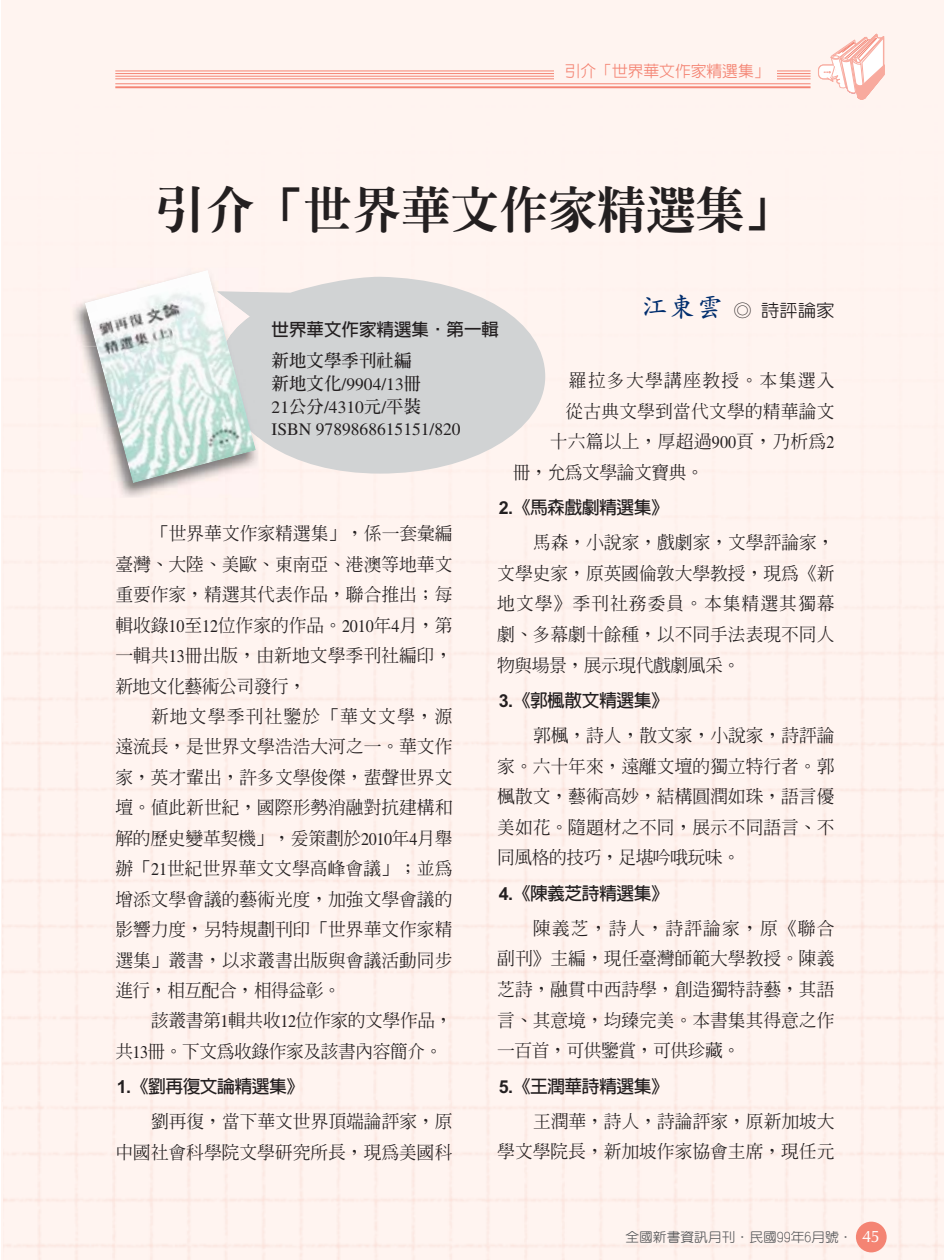
<style>
.page{position:relative;width:945px;height:1260px;background:#fff}
.page>*{position:absolute;margin:0;border:0;box-sizing:border-box;transform-origin:0 0}
.t1{font:49px "AR Ming B5 Heavy E Ten B5 H";color:#231f20}
.t2{font:17.85px/30.4px "AR Ming B5 Medium E Ten B5 H";letter-spacing:-.005em;color:#231f20;text-align:justify}
.t3{font:17.85px "AR Hei B5 Bold E Ten B5 H";letter-spacing:-.03em;color:#231f20}
.t4{font:17.85px/30.4px "AR Ming B5 Medium E Ten B5 H";letter-spacing:-.03em;color:#231f20}
.t5{font:17.85px "AR Ming B5 Medium E Ten B5 H";letter-spacing:.07em;color:#231f20}
.t6{font:17.5px/22.8px "Times";color:#231f20}
.t7{font:17.5px "AR New Hei B5 Bold E Ten B5 H";color:#231f20}
.t8{font:17.5px "AR New Hei B5 Medium E Ten B5 H";color:#231f20;scale:1.05 1}
.t9{font:17.5px "AR Ming B5 Bold E Ten B5 H";color:#231f20}
.t10{font:15.75px "AR New Hei B5 Medium E Ten B5 H";color:#f48473}
.t11{font:13.12px "AR Yuan B5 Medium E Ten B5 H";color:#58595b;scale:1.05 1}
.s1{font-family:"AR Kai B5 Bold E Ten B5 H";font-size:26.25px;color:#002e6e}
.s2{font-family:"AR Ming B5 Bold E Ten B5 H"}
.s3{font-family:"Times"}
.s4{font-family:"Arial";font-weight:700}
.s5{font-family:"CG Omega";font-size:16.62px;color:#fff}
</style>
<div class="page">
<div style="left:1px;top:0;width:943px;height:1260px;background:#fff4f0"></div>
<hr style="left:115px;top:71px;width:696px;height:1px;background:#f48473">
<hr style="left:115px;top:73px;width:696px;height:1px;background:#f48473">
<hr style="left:115px;top:76px;width:696px;height:1px;background:#f48473">
<hr style="left:115px;top:79px;width:696px;height:1px;background:#f48473">
<hr style="left:115px;top:83px;width:696px;height:1px;background:#f48473">
<hr style="left:115px;top:86px;width:696px;height:2px;background:#f48473">
<div style="left:818px;top:64px;width:21px;height:15px;border:1px solid #f8aa9e;border-radius:5px"></div>
<div style="left:819px;top:65px;width:19px;height:14px;background:#fff;border-radius:5px"></div>
<div style="left:818px;top:65px;width:20px;height:14px;border:1px solid #f8aa9e;border-radius:5px"></div>
<svg style="left:823px;top:33px;width:63px;height:68px"></svg>
<div style="left:554px;top:57px;width:222px;height:24px;background:#fff4f0"></div>
<svg style="left:259px;top:277px;width:286px;height:197px;background:#d8d8d8"></svg>
<img style="left:70px;top:268px;width:189px;height:230px">
<img style="left:256px;top:291px;width:3px;height:147px">
<img style="left:85px;top:270px;width:171px;height:213px">
<p class="t10" style="left:565px;top:65px;width:206px">引介「世界華文作家精選集」</p>
<h1 class="t1" style="left:156px;top:191px;width:639px">引介「世界華文作家精選集」</h1>
<p class="t8" style="left:641px;top:303px;width:186px"><span class="s1">江東雲</span> ◎ 詩評論家</p>
<p class="t7" style="left:272px;top:323px;width:229px">世界華文作家精選集‧第一輯</p>
<p class="t9" style="left:272px;top:354px;width:141px">新地文學季刊社編</p>
<p class="t6" style="left:272px;top:374px;width:191px"><span class="s2">新地文化</span>/9904/13<span class="s2">冊<br></span>21<span class="s2">公分</span>/4310<span class="s2">元</span>/<span class="s2">平裝<br></span>ISBN 9789868615151/820</p>
<p class="t5" style="left:569px;top:374px;width:267px">羅拉多大學講座教授。本集選入</p>
<p class="t2" style="left:565px;top:398px;width:271px">從古典文學到當代文學的精華論文</p>
<p class="t2" style="left:550px;top:429px;width:286px">十六篇以上，厚超過<span class="s3">900</span>頁，乃析為<span class="s3">2</span></p>
<p class="t4" style="left:513px;top:459px;width:192px">冊，允為文學論文寶典。</p>
<p class="t3" style="left:499px;top:501px;width:172px"><span class="s4">2.</span>《馬森戲劇精選集》</p>
<p class="t2" style="left:497px;top:530px;width:339px;text-indent:36px">馬森，小說家，戲劇家，文學評論家，文學史家，原英國倫敦大學教授，現為《新地文學》季刊社務委員。本集精選其獨幕劇、多幕劇十餘種，以不同手法表現不同人物與場景，展示現代戲劇風采。</p>
<p class="t3" style="left:499px;top:694px;width:172px"><span class="s4">3.</span>《郭楓散文精選集》</p>
<p class="t2" style="left:497px;top:722px;width:339px;text-indent:36px">郭楓，詩人，散文家，小說家，詩評論家。六十年來，遠離文壇的獨立特行者。郭楓散文，藝術高妙，結構圓潤如珠，語言優美如花。隨題材之不同，展示不同語言、不同風格的技巧，足堪吟哦玩味。</p>
<p class="t3" style="left:499px;top:887px;width:172px"><span class="s4">4.</span>《陳義芝詩精選集》</p>
<p class="t2" style="left:497px;top:915px;width:339px;text-indent:36px">陳義芝，詩人，詩評論家，原《聯合副刊》主編，現任臺灣師範大學教授。陳義芝詩，融貫中西詩學，創造獨特詩藝，其語言、其意境，均臻完美。本書集其得意之作一百首，可供鑒賞，可供珍藏。</p>
<p class="t3" style="left:499px;top:1079px;width:172px"><span class="s4">5.</span>《王潤華詩精選集》</p>
<p class="t2" style="left:497px;top:1108px;width:339px;text-align:right">王潤華，詩人，詩論評家，原新加坡大<br>學文學院長，新加坡作家協會主席，現任元</p>
<p class="t2" style="left:115px;top:521px;width:339px;text-indent:36px">「世界華文作家精選集」，係一套彙編臺灣、大陸、美歐、東南亞、港澳等地華文重要作家，精選其代表作品，聯合推出；每輯收錄<span class="s3">10</span>至<span class="s3">12</span>位作家的作品。<span class="s3">2010</span>年<span class="s3">4</span>月，第一輯共<span class="s3">13</span>冊出版，由新地文學季刊社編印，新地文化藝術公司發行，</p>
<p class="t2" style="left:115px;top:703px;width:339px;text-indent:36px">新地文學季刊社鑒於「華文文學，源遠流長，是世界文學浩浩大河之一。華文作家，英才輩出，許多文學俊傑，蜚聲世界文壇。值此新世紀，國際形勢消融對抗建構和解的歷史變革契機」，爰策劃於<span class="s3">2010</span>年<span class="s3">4</span>月舉辦「<span class="s3">21</span>世紀世界華文文學高峰會議」；並為增添文學會議的藝術光度，加強文學會議的影響力度，另特規劃刊印「世界華文作家精選集」叢書，以求叢書出版與會議活動同步進行，相互配合，相得益彰。</p>
<p class="t4" style="left:115px;top:1008px;width:339px;text-indent:36px">該叢書第<span class="s3">1</span>輯共收<span class="s3">12</span>位作家的文學作品，共<span class="s3">13</span>冊。下文為收錄作家及該書內容簡介。</p>
<p class="t3" style="left:117px;top:1080px;width:189px"><span class="s4">1.</span>《劉再復文論精選集》</p>
<p class="t2" style="left:115px;top:1108px;width:339px;text-align:right">劉再復，當下華文世界頂端論評家，原<br>中國社會科學院文學研究所長，現為美國科</p>
<p class="t11" style="left:625px;top:1232px;width:244px">全國新書資訊月刊．民國99年6月號． <span class="s5">45</span></p>
</div>
